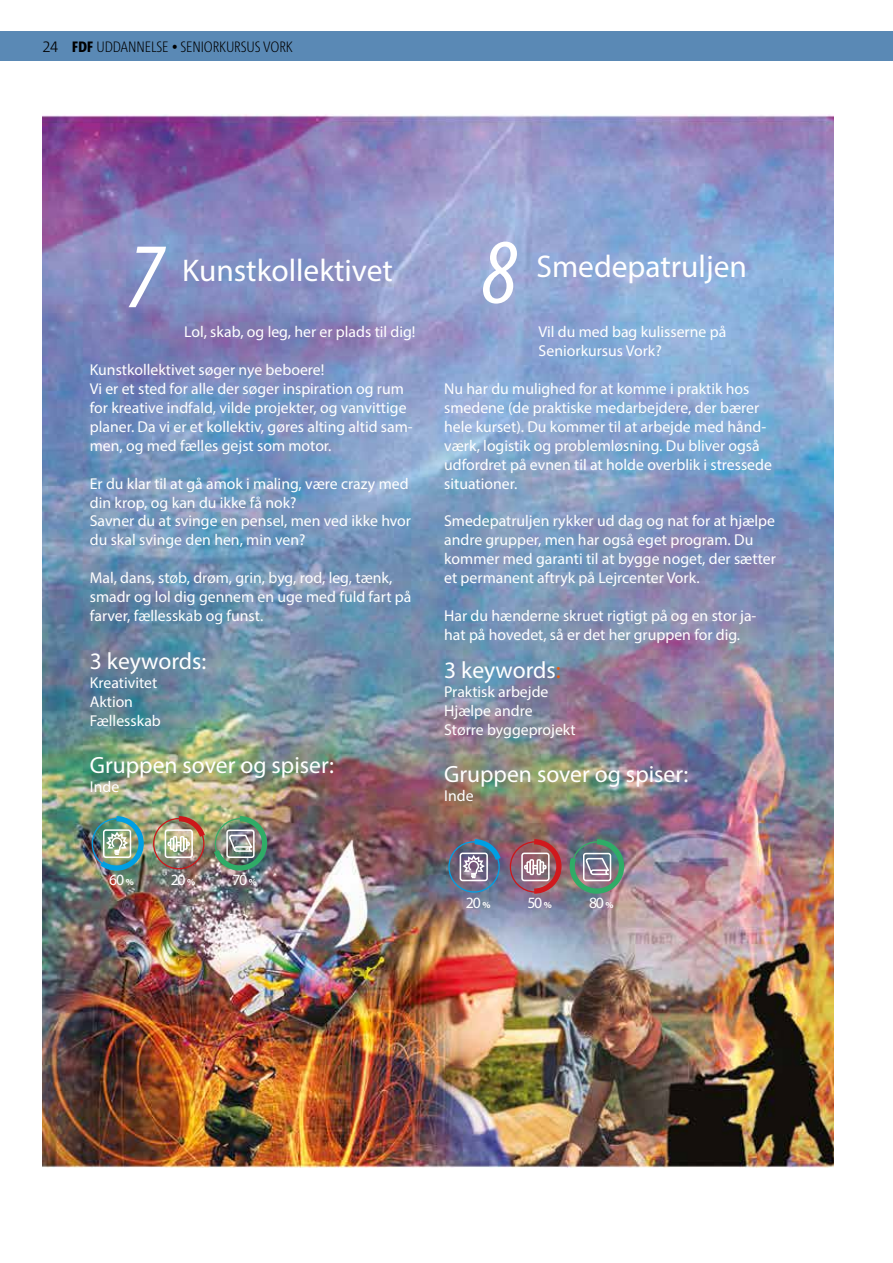
<style>
.page{position:relative;width:893px;height:1263px;background:#fff}
.page>*{position:absolute;margin:0;border:0;box-sizing:border-box;transform-origin:0 0}
.t1{font:italic condensed 93.15px "Myriad Pro";color:#fff}
.t2{font:31.5px "Myriad Pro";color:#fff}
.t3{font:23.55px "Myriad Pro";color:#fff}
.t4{font:15.75px/18.9px "Myriad Pro";color:#fff}
.t5{font:300 15px "Corpid C1 s Cd";letter-spacing:-.03em;color:#000}
.s1{font-family:"Corpid C1 s"}
.s2{font-weight:800}
.s3{font-weight:700;font-size:9.15px}
.s4{color:#ea5b0b}
</style>
<div class="page">
<div style="left:0;top:32px;width:893px;height:29px;background:#5a89b5"></div>
<img style="left:43px;top:114px;width:790px;height:1053px">
<div style="left:448px;top:841px;width:52px;height:52px;border:1px solid #009fe3;border-radius:50%"></div>
<svg style="left:460px;top:836px;width:45px;height:45px;background:#7a7f98"></svg>
<img style="left:521px;top:836px;width:107px;height:61px">
<img style="left:95px;top:813px;width:52px;height:60px">
<img style="left:165px;top:813px;width:106px;height:61px">
<p class="t5" style="left:43px;top:37px;width:252px"><span class="s1">24</span> <span class="s2">FDF</span> UDDANNELSE • SENIORKURSUS VORK</p>
<h1 class="t1" style="left:127px;top:220px;width:37px">7</h1>
<h2 class="t2" style="left:182px;top:251px;width:212px">Kunstkollektivet</h2>
<p class="t4" style="left:184px;top:322px;width:233px">Lol, skab, og leg, her er plads til dig!</p>
<p class="t4" style="left:90px;top:360px;width:324px">Kunstkollektivet søger nye beboere!<br>Vi er et sted for alle der søger inspiration og rum for kreative indfald, vilde projekter, og vanvittige planer. Da vi er et kollektiv, gøres alting altid sam&shy;men, og med fælles gejst som motor.</p>
<p class="t4" style="left:90px;top:474px;width:323px">Er du klar til at gå amok i maling, være crazy med din krop, og kan du ikke få nok?<br>Savner du at svinge en pensel, men ved ikke hvor du skal svinge den hen, min ven?</p>
<p class="t4" style="left:90px;top:568px;width:323px">Mal, dans, støb, drøm, grin, byg, rod, leg, tænk, smadr og lol dig gennem en uge med fuld fart på farver, fællesskab og funst.</p>
<h3 class="t3" style="left:90px;top:647px;width:118px">3 keywords:</h3>
<p class="t4" style="left:90px;top:673px;width:73px">Kreativitet<br>Aktion<br>Fællesskab</p>
<h3 class="t3" style="left:90px;top:751px;width:246px">Gruppen sover og spiser:</h3>
<p class="t4" style="left:90px;top:777px;width:31px">Inde</p>
<p class="t4" style="left:109px;top:870px;width:26px">60 <span class="s3">%</span></p>
<p class="t4" style="left:171px;top:870px;width:26px">20 <span class="s3">%</span></p>
<p class="t4" style="left:232px;top:870px;width:26px">70 <span class="s3">%</span></p>
<h1 class="t1" style="left:481px;top:216px;width:37px">8</h1>
<h2 class="t2" style="left:536px;top:247px;width:212px">Smedepatruljen</h2>
<p class="t4" style="left:539px;top:322px;width:189px">Vil du med bag kulisserne på<br>Seniorkursus Vork?</p>
<p class="t4" style="left:444px;top:379px;width:329px">Nu har du mulighed for at komme i praktik hos smedene (de praktiske medarbejdere, der bærer hele kurset). Du kommer til at arbejde med hånd&shy;værk, logistik og problemløsning. Du bliver også udfordret på evnen til at holde overblik i stressede situationer.</p>
<p class="t4" style="left:444px;top:511px;width:333px">Smedepatruljen rykker ud dag og nat for at hjælpe andre grupper, men har også eget program. Du kommer med garanti til at bygge noget, der sætter et permanent aftryk på Lejrcenter Vork.</p>
<p class="t4" style="left:444px;top:606px;width:314px">Har du hænderne skruet rigtigt på og en stor ja&shy;hat på hovedet, så er det her gruppen for dig.</p>
<h3 class="t3" style="left:444px;top:656px;width:118px">3 keywords<span class="s4">:</span></h3>
<p class="t4" style="left:444px;top:682px;width:133px">Praktisk arbejde<br>Hjælpe andre<br>Større byggeprojekt</p>
<h3 class="t3" style="left:444px;top:760px;width:246px">Gruppen sover og spiser:</h3>
<p class="t4" style="left:444px;top:786px;width:31px">Inde</p>
<p class="t4" style="left:466px;top:893px;width:26px">20 <span class="s3">%</span></p>
<p class="t4" style="left:527px;top:893px;width:26px">50 <span class="s3">%</span></p>
<p class="t4" style="left:589px;top:893px;width:26px">80 <span class="s3">%</span></p>
</div>
